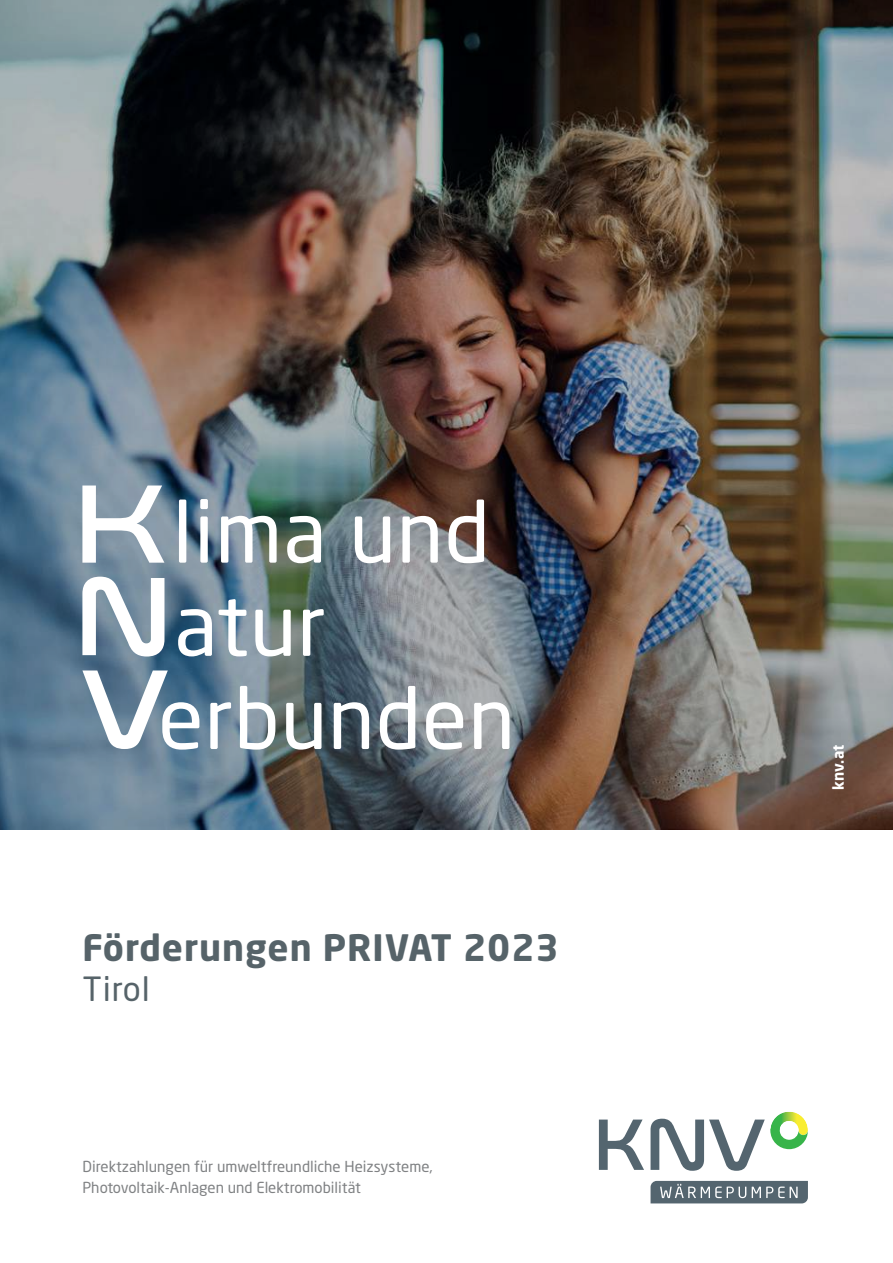
<style>
.page{position:relative;width:893px;height:1263px;background:#fff}
.page>*{position:absolute;margin:0;border:0;box-sizing:border-box;transform-origin:0 0}
.t1{font:84px/93.2px "Neo Sans W1 G";letter-spacing:.01em;color:#fff}
.t2{font:700 36px "Neo Sans W1 G";letter-spacing:.025em;color:#566369}
.t3{font:33px "Neo Sans W1 G";letter-spacing:.025em;color:#566369}
.t4{font:15px/21px "Neo Sans W1 G";color:#808284}
.t5{font:700 15px "Neo Sans W1 G";color:#fff}
</style>
<div class="page">
<img style="left:0;top:0;width:893px;height:830px">
<svg style="left:82px;top:485px;width:82px;height:78px"></svg>
<svg style="left:82px;top:577px;width:82px;height:79px"></svg>
<svg style="left:82px;top:670px;width:86px;height:79px"></svg>
<svg style="left:599px;top:1119px;width:45px;height:51px"></svg>
<svg style="left:650px;top:1181px;width:158px;height:22px;background:#6a7982"></svg>
<img style="left:774px;top:1111px;width:30px;height:8px">
<svg style="left:650px;top:1119px;width:158px;height:52px"></svg>
<h1 class="t1" style="left:158px;top:485px;width:359px">lima und atur erbunden</h1>
<h2 class="t2" style="left:82px;top:928px;width:478px">Förderungen PRIVAT 2023</h2>
<h3 class="t3" style="left:82px;top:969px;width:69px">Tirol</h3>
<p class="t4" style="left:82px;top:1156px;width:352px">Direktzahlungen für umweltfreundliche Heizsysteme,<br>Photovoltaik-Anlagen und Elektromobilität</p>
<p class="t5" style="left:830px;top:790px;width:47px;rotate:-90deg">knv.at</p>
</div>
